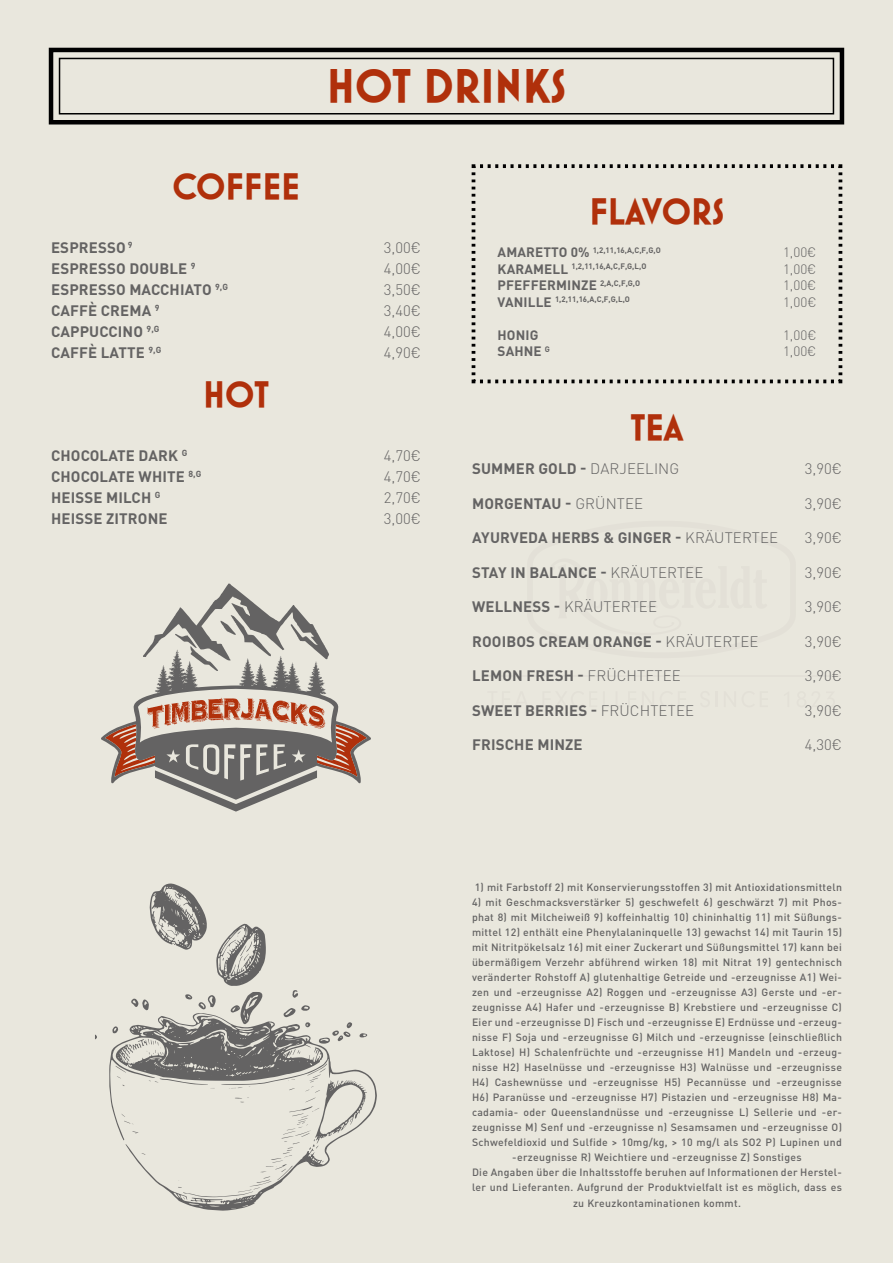
<style>
.page{position:relative;width:893px;height:1263px;background:#e9e7dd}
.page>*{position:absolute;margin:0;border:0;box-sizing:border-box;transform-origin:0 0}
.t1{font:700 48px "Mostra One";color:#b0300b}
.t2{font:700 37.5px "Mostra One";color:#b0300b}
.t3{font:700 15px "DIN Pro";letter-spacing:.01em;color:#646363}
.t4{font:300 15px "DIN Pro";color:#646363}
.t5{font:700 13.5px "DIN Pro";letter-spacing:.01em;color:#646363}
.t6{font:300 13.5px "DIN Pro";color:#646363}
.t7{font:500 10.5px/15px "DIN Pro";letter-spacing:.03em;color:#646363;text-align:center}
.t8{font:700 7.8px "DIN Pro";color:#646363}
.s1{font-size:13.5px}
.s2{font-weight:300}
.s3{font-weight:700}
</style>
<div class="page">
<div style="left:49px;top:48px;width:795px;height:76px;border:4px solid #000"></div>
<div style="left:59px;top:58px;width:775px;height:56px;border:2px solid #000"></div>
<svg style="left:471px;top:164px;width:372px;height:220px"></svg>
<svg style="left:109px;top:1035px;width:268px;height:176px"></svg>
<svg style="left:112px;top:883px;width:255px;height:316px"></svg>
<svg style="left:101px;top:584px;width:270px;height:228px"></svg>
<svg style="left:105px;top:698px;width:262px;height:79px"></svg>
<hr style="left:482px;top:675px;width:358px;height:2px;background:#6a6768">
<h1 class="t1" style="left:327px;top:59px;width:241px">HOT DRINKS</h1>
<h2 class="t2" style="left:172px;top:165px;width:129px">COFFEE</h2>
<h3 class="t3" style="left:51px;top:237px;width:83px">ESPRESSO <sup>9</sup></h3>
<h3 class="t4" style="left:384px;top:236px;width:39px">3,00€</h3>
<h3 class="t3" style="left:51px;top:258px;width:146px">ESPRESSO DOUBLE <sup>9</sup></h3>
<h3 class="t4" style="left:384px;top:257px;width:39px">4,00€</h3>
<h3 class="t3" style="left:51px;top:279px;width:178px">ESPRESSO MACCHIATO <sup>9,G</sup></h3>
<h3 class="t4" style="left:384px;top:278px;width:39px">3,50€</h3>
<h3 class="t3" style="left:51px;top:300px;width:110px">CAFFÈ CREMA <sup>9</sup></h3>
<h3 class="t4" style="left:384px;top:299px;width:39px">3,40€</h3>
<h3 class="t3" style="left:51px;top:321px;width:110px">CAPPUCCINO <sup>9,G</sup></h3>
<h3 class="t4" style="left:384px;top:320px;width:39px">4,00€</h3>
<h3 class="t3" style="left:51px;top:342px;width:112px">CAFFÈ LATTE <sup>9,G</sup></h3>
<h3 class="t4" style="left:384px;top:341px;width:39px">4,90€</h3>
<h2 class="t2" style="left:203px;top:373px;width:67px">HOT</h2>
<h3 class="t3" style="left:51px;top:446px;width:138px">CHOCOLATE DARK <sup>G</sup></h3>
<h3 class="t4" style="left:384px;top:444px;width:39px">4,70€</h3>
<h3 class="t3" style="left:51px;top:467px;width:152px">CHOCOLATE WHITE <sup>8,G</sup></h3>
<h3 class="t4" style="left:384px;top:465px;width:39px">4,70€</h3>
<h3 class="t3" style="left:51px;top:488px;width:111px">HEISSE MILCH <sup>G</sup></h3>
<h3 class="t4" style="left:384px;top:486px;width:39px">2,70€</h3>
<h3 class="t3" style="left:51px;top:509px;width:118px">HEISSE ZITRONE</h3>
<h3 class="t4" style="left:384px;top:507px;width:39px">3,00€</h3>
<h2 class="t2" style="left:589px;top:190px;width:137px">FLAVORS</h2>
<p class="t8" style="left:498px;top:245px;width:165px"><span class="s1">AMARETTO 0%</span> 1,2,11,16,A,C,F,G,O</p>
<p class="t6" style="left:783px;top:242px;width:35px">1,00€</p>
<p class="t8" style="left:498px;top:261px;width:150px"><span class="s1">KARAMELL</span> 1,2,11,16,A,C,F,G,L,O</p>
<p class="t6" style="left:783px;top:259px;width:35px">1,00€</p>
<p class="t5" style="left:498px;top:276px;width:144px">PFEFFERMINZE <sup>2,A,C,F,G,O</sup></p>
<p class="t6" style="left:783px;top:275px;width:35px">1,00€</p>
<p class="t8" style="left:498px;top:294px;width:134px"><span class="s1">VANILLE</span> 1,2,11,16,A,C,F,G,L,O</p>
<p class="t6" style="left:783px;top:292px;width:35px">1,00€</p>
<p class="t5" style="left:498px;top:326px;width:42px">HONIG</p>
<p class="t6" style="left:783px;top:325px;width:35px">1,00€</p>
<p class="t5" style="left:498px;top:342px;width:54px">SAHNE <sup>G</sup></p>
<p class="t6" style="left:783px;top:341px;width:35px">1,00€</p>
<h2 class="t2" style="left:631px;top:406px;width:54px">TEA</h2>
<h3 class="t3" style="left:472px;top:459px;width:209px">SUMMER GOLD - <span class="s2">DARJEELING</span></h3>
<h3 class="t4" style="left:805px;top:457px;width:39px">3,90€</h3>
<h3 class="t3" style="left:472px;top:493px;width:173px">MORGENTAU - <span class="s2">GRÜNTEE</span></h3>
<h3 class="t4" style="left:805px;top:492px;width:39px">3,90€</h3>
<h3 class="t3" style="left:472px;top:528px;width:308px">AYURVEDA HERBS &amp; GINGER - <span class="s2">KRÄUTERTEE</span></h3>
<h3 class="t4" style="left:805px;top:526px;width:39px">3,90€</h3>
<h3 class="t3" style="left:472px;top:562px;width:233px">STAY IN BALANCE - <span class="s2">KRÄUTERTEE</span></h3>
<h3 class="t4" style="left:805px;top:561px;width:39px">3,90€</h3>
<h3 class="t4" style="left:472px;top:595px;width:186px"><span class="s3">WELLNESS -</span> KRÄUTERTEE</h3>
<h3 class="t4" style="left:805px;top:595px;width:39px">3,90€</h3>
<h3 class="t3" style="left:472px;top:631px;width:288px">ROOIBOS CREAM ORANGE - <span class="s2">KRÄUTERTEE</span></h3>
<h3 class="t4" style="left:805px;top:630px;width:39px">3,90€</h3>
<h3 class="t3" style="left:472px;top:666px;width:210px">LEMON FRESH - <span class="s2">FRÜCHTETEE</span></h3>
<h3 class="t4" style="left:805px;top:664px;width:39px">3,90€</h3>
<h3 class="t3" style="left:472px;top:700px;width:223px">SWEET BERRIES - <span class="s2">FRÜCHTETEE</span></h3>
<h3 class="t4" style="left:805px;top:699px;width:39px">3,90€</h3>
<h3 class="t3" style="left:472px;top:735px;width:112px">FRISCHE MINZE</h3>
<h3 class="t4" style="left:805px;top:733px;width:39px">4,30€</h3>
<p class="t7" style="left:475px;top:879px;width:369px">1) mit Farbstoff 2) mit Konservierungsstoffen 3) mit Antioxidationsmitteln</p>
<p class="t7" style="left:472px;top:894px;width:371px">4) mit Geschmacksverstärker 5) geschwefelt 6) geschwärzt 7) mit Phos&shy;phat 8) mit Milcheiweiß 9) koffeinhaltig 10) chininhaltig 11) mit Süßungs&shy;mittel 12) enthält eine Phenylalaninquelle 13) gewachst 14) mit Taurin 15) mit Nitritpökelsalz 16) mit einer Zuckerart und Süßungsmittel 17) kann bei übermäßigem Verzehr abführend wirken 18) mit Nitrat 19) gentechnisch veränderter Rohstoff A) glutenhaltige Getreide und -erzeugnisse A1) Wei&shy;zen und -erzeugnisse A2) Roggen und -erzeugnisse A3) Gerste und -er&shy;zeugnisse A4) Hafer und -erzeugnisse B) Krebstiere und -erzeugnisse C)<br>Eier und -erzeugnisse D) Fisch und -erzeugnisse E) Erdnüsse und -erzeug&shy;nisse F) Soja und -erzeugnisse G) Milch und -erzeugnisse (einschließlich Laktose) H) Schalenfrüchte und -erzeugnisse H1) Mandeln und -erzeug&shy;nisse H2) Haselnüsse und -erzeugnisse H3) Walnüsse und -erzeugnisse H4) Cashewnüsse und -erzeugnisse H5) Pecannüsse und -erzeugnisse H6) Paranüsse und -erzeugnisse H7) Pistazien und -erzeugnisse H8) Ma&shy;cadamia- oder Queenslandnüsse und -erzeugnisse L) Sellerie und -er&shy;zeugnisse M) Senf und -erzeugnisse n) Sesamsamen und -erzeugnisse O)<br>Schwefeldioxid und Sulfide &gt; 10mg/kg, &gt; 10 mg/l als SO2 P) Lupinen und -erzeugnisse R) Weichtiere und -erzeugnisse Z) Sonstiges<br>Die Angaben über die Inhaltsstoffe beruhen auf Informationen der Herstel&shy;ler und Lieferanten. Aufgrund der Produktvielfalt ist es möglich, dass es zu Kreuzkontaminationen kommt.</p>
</div>
